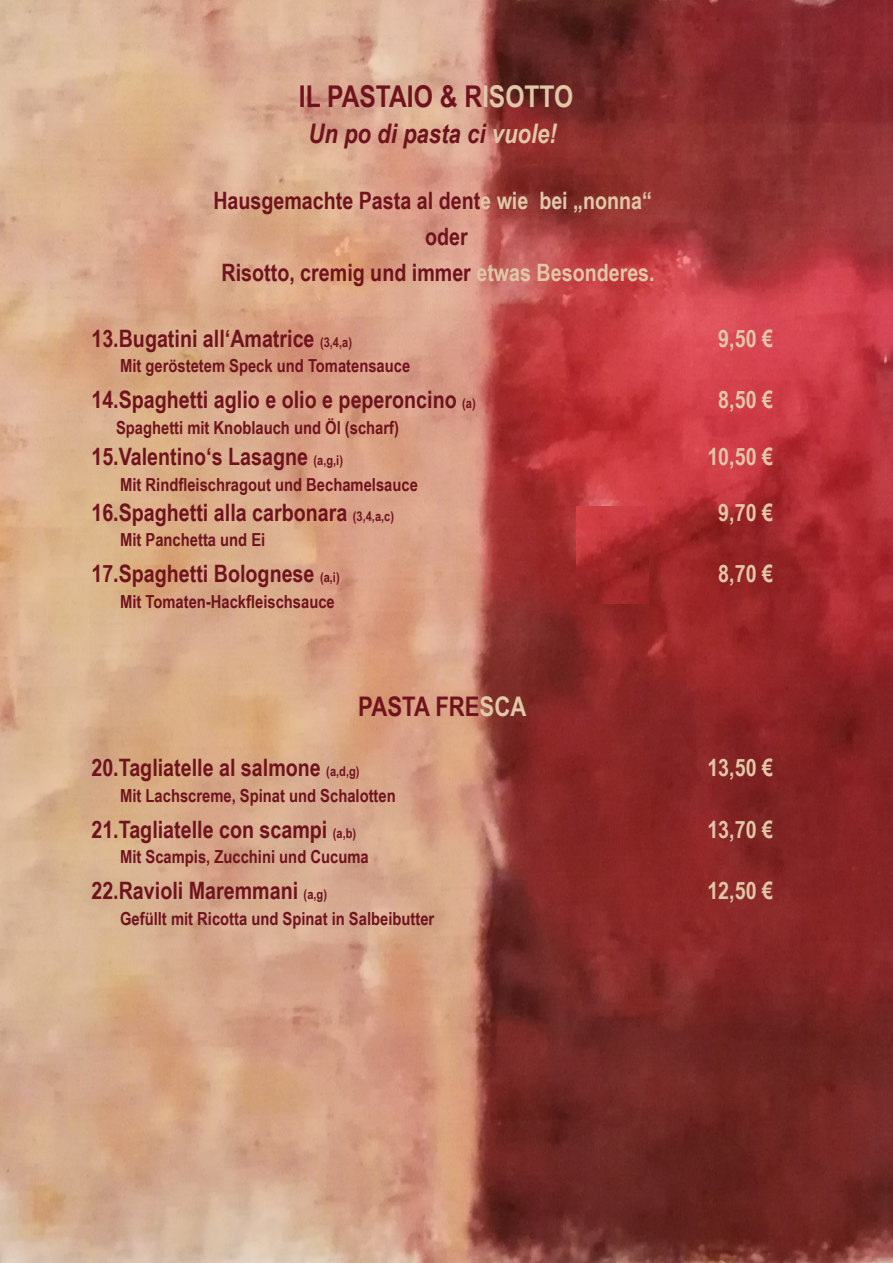
<style>
.page{position:relative;width:893px;height:1263px;background:#fff}
.page>*{position:absolute;margin:0;border:0;box-sizing:border-box;transform-origin:0 0}
.t1{font:700 30px "Arial Narrow";color:#70131e}
.t2{font:italic 700 27px "Arial Narrow";color:#70131e}
.t3{font:700 27px "Arial Narrow";color:#70131e}
.t4{font:700 24px "Arial Narrow";color:#70131e}
.t5{font:700 24px "Arial Narrow";color:#e1c6a8}
.t6{font:700 18px "Arial Narrow";color:#70131e}
.s1{color:#e1c6a8}
.s2{font-size:13.5px}
</style>
<div class="page">
<img style="left:0;top:0;width:893px;height:1263px">
<img style="left:576px;top:506px;width:73px;height:98px">
<p class="t1" style="left:299px;top:74px;width:276px">IL PASTAIO &amp; R<span class="s1">ISOTTO</span></p>
<p class="t2" style="left:308px;top:113px;width:250px">Un po di pasta ci <span class="s1">vuole!</span></p>
<p class="t4" style="left:213px;top:182px;width:440px">Hausgemachte Pasta al dent<span class="s1">e wie bei „nonna“</span></p>
<p class="t4" style="left:425px;top:218px;width:44px">oder</p>
<p class="t4" style="left:222px;top:254px;width:435px">Risotto, cremig und immer <span class="s1">etwas Besonderes.</span></p>
<p class="t4" style="left:91px;top:320px;width:262px">13.Bugatini all‘Amatrice <span class="s2">(3,4,a)</span></p>
<p class="t5" style="left:718px;top:320px;width:56px">9,50 €</p>
<p class="t6" style="left:120px;top:352px;width:292px">Mit geröstetem Speck und Tomatensauce</p>
<p class="t4" style="left:91px;top:382px;width:386px">14.Spaghetti aglio e olio e peperoncino <span class="s2">(a)</span></p>
<p class="t5" style="left:718px;top:382px;width:56px">8,50 €</p>
<p class="t6" style="left:116px;top:414px;width:284px">Spaghetti mit Knoblauch und Öl (scharf)</p>
<p class="t4" style="left:91px;top:439px;width:253px">15.Valentino‘s Lasagne <span class="s2">(a,g,i)</span></p>
<p class="t5" style="left:707px;top:439px;width:67px">10,50 €</p>
<p class="t6" style="left:120px;top:471px;width:299px">Mit Rindfleischragout und Bechamelsauce</p>
<p class="t4" style="left:91px;top:494px;width:304px">16.Spaghetti alla carbonara <span class="s2">(3,4,a,c)</span></p>
<p class="t5" style="left:718px;top:494px;width:56px">9,70 €</p>
<p class="t6" style="left:120px;top:526px;width:147px">Mit Panchetta und Ei</p>
<p class="t4" style="left:91px;top:556px;width:250px">17.Spaghetti Bolognese <span class="s2">(a,i)</span></p>
<p class="t5" style="left:718px;top:556px;width:56px">8,70 €</p>
<p class="t6" style="left:120px;top:588px;width:216px">Mit Tomaten-Hackfleischsauce</p>
<p class="t3" style="left:358px;top:686px;width:170px">PASTA FRE<span class="s1">SCA</span></p>
<p class="t4" style="left:91px;top:749px;width:270px">20.Tagliatelle al salmone <span class="s2">(a,d,g)</span></p>
<p class="t5" style="left:707px;top:749px;width:67px">13,50 €</p>
<p class="t6" style="left:120px;top:781px;width:277px">Mit Lachscreme, Spinat und Schalotten</p>
<p class="t4" style="left:91px;top:811px;width:266px">21.Tagliatelle con scampi <span class="s2">(a,b)</span></p>
<p class="t5" style="left:707px;top:811px;width:67px">13,70 €</p>
<p class="t6" style="left:120px;top:843px;width:250px">Mit Scampis, Zucchini und Cucuma</p>
<p class="t4" style="left:91px;top:872px;width:237px">22.Ravioli Maremmani <span class="s2">(a,g)</span></p>
<p class="t5" style="left:707px;top:872px;width:67px">12,50 €</p>
<p class="t6" style="left:120px;top:904px;width:316px">Gefüllt mit Ricotta und Spinat in Salbeibutter</p>
</div>
